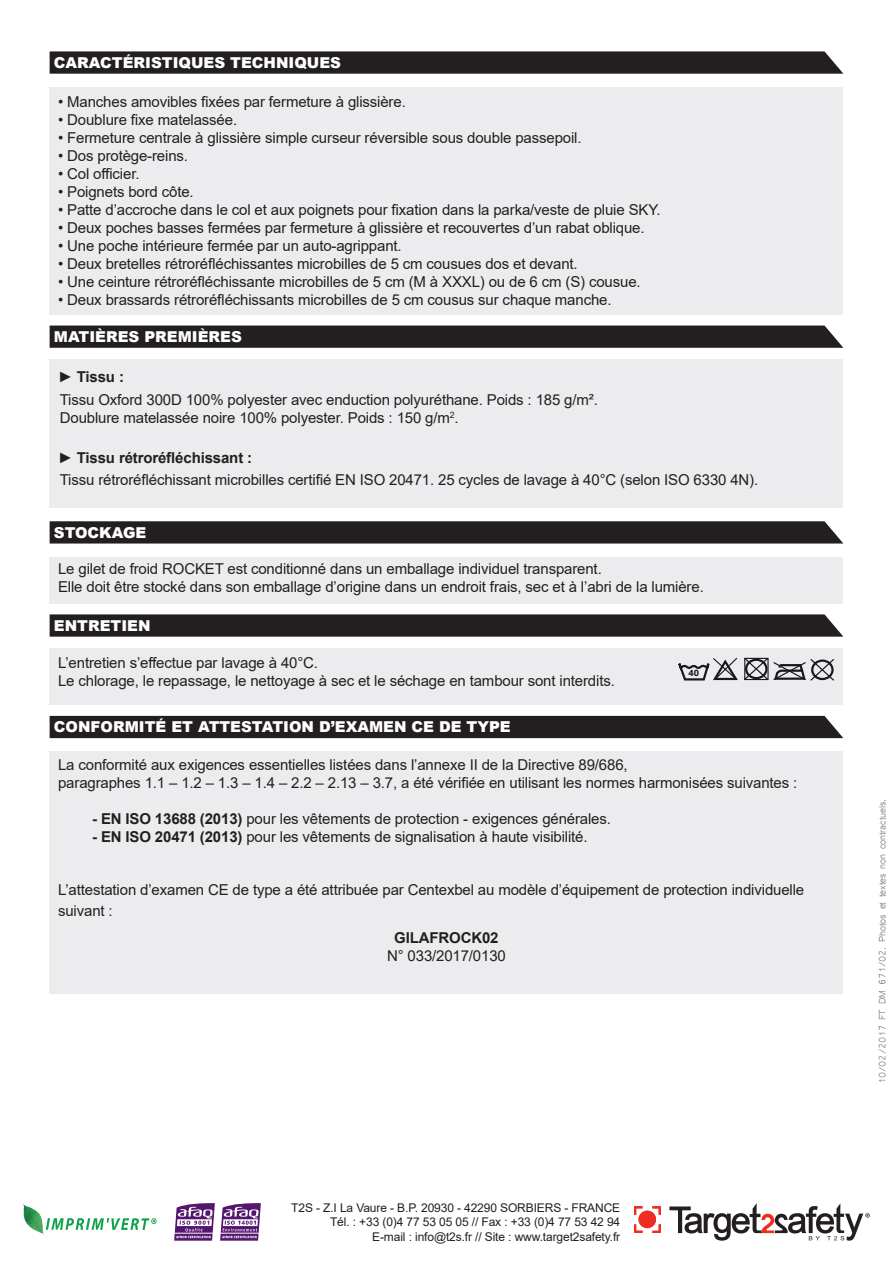
<style>
.page{position:relative;width:893px;height:1263px;background:#fff}
.page>*{position:absolute;margin:0;border:0;box-sizing:border-box;transform-origin:0 0}
.t1{font:15px/18px "Arial";letter-spacing:-.01em;color:#231f20}
.t2{font:900 15px "Arial";color:#fff}
.t3{font:700 15px "Arial";letter-spacing:-.01em;color:#231f20}
.t4{font:12px "Arial";letter-spacing:-.01em;color:#231f20}
.t5{font:12px "Microsoft Yi Baiti";letter-spacing:-.01em;color:#616163}
.t6{font:700 8.85px "Arial";color:#1a171c;scale:1.1 1}
.s1{font-weight:700}
</style>
<div class="page">
<div style="left:50px;top:87px;width:793px;height:228px;background:#ececee"></div>
<div style="left:50px;top:359px;width:793px;height:149px;background:#ececee"></div>
<div style="left:50px;top:557px;width:793px;height:47px;background:#ececee"></div>
<div style="left:50px;top:648px;width:793px;height:56px;background:#ececee"></div>
<div style="left:50px;top:751px;width:793px;height:242px;background:#ececee"></div>
<svg style="left:50px;top:325px;width:501px;height:23px;background:#2a2627"></svg>
<svg style="left:50px;top:51px;width:501px;height:23px;background:#2a2627"></svg>
<div style="left:50px;top:521px;width:501px;height:22px;background:#231f20"></div>
<svg style="left:50px;top:614px;width:501px;height:23px;background:#2a2627"></svg>
<div style="left:50px;top:716px;width:793px;height:22px;background:#231f20"></div>
<svg style="left:634px;top:1206px;width:8px;height:9px"></svg>
<svg style="left:652px;top:1206px;width:9px;height:9px"></svg>
<svg style="left:652px;top:1224px;width:9px;height:9px"></svg>
<svg style="left:634px;top:1224px;width:9px;height:9px"></svg>
<div style="left:638px;top:1210px;width:18px;height:18px;background:#ee2e22;border-radius:50%"></div>
<svg style="left:669px;top:1203px;width:201px;height:38px"></svg>
<svg style="left:174px;top:1203px;width:87px;height:38px"></svg>
<hr style="left:175px;top:1233px;width:38px;height:1px;background:#fff">
<svg style="left:55px;top:1218px;width:102px;height:12px"></svg>
<img style="left:23px;top:1203px;width:32px;height:32px">
<svg style="left:551px;top:51px;width:293px;height:630px"></svg>
<svg style="left:711px;top:654px;width:124px;height:27px"></svg>
<p class="t2" style="left:54px;top:52px;width:289px">CARACTÉRISTIQUES TECHNIQUES</p>
<p class="t1" style="left:58px;top:93px;width:349px">• Manches amovibles fixées par fermeture à glissière.</p>
<p class="t1" style="left:58px;top:111px;width:181px">• Doublure fixe matelassée.</p>
<p class="t1" style="left:58px;top:129px;width:525px">• Fermeture centrale à glissière simple curseur réversible sous double passepoil.</p>
<p class="t1" style="left:58px;top:147px;width:131px">• Dos protège-reins.</p>
<p class="t1" style="left:58px;top:165px;width:83px">• Col officier.</p>
<p class="t1" style="left:58px;top:183px;width:137px">• Poignets bord côte.</p>
<p class="t1" style="left:58px;top:201px;width:604px">• Patte d’accroche dans le col et aux poignets pour fixation dans la parka/veste de pluie SKY.</p>
<p class="t1" style="left:58px;top:219px;width:588px">• Deux poches basses fermées par fermeture à glissière et recouvertes d’un rabat oblique.</p>
<p class="t1" style="left:58px;top:237px;width:345px">• Une poche intérieure fermée par un auto-agrippant.</p>
<p class="t1" style="left:58px;top:255px;width:521px">• Deux bretelles rétroréfléchissantes microbilles de 5 cm cousues dos et devant.</p>
<p class="t1" style="left:58px;top:273px;width:584px">• Une ceinture rétroréfléchissante microbilles de 5 cm (M à XXXL) ou de 6 cm (S) cousue.</p>
<p class="t1" style="left:58px;top:291px;width:555px">• Deux brassards rétroréfléchissants microbilles de 5 cm cousus sur chaque manche.</p>
<p class="t2" style="left:54px;top:326px;width:190px">MATIÈRES PREMIÈRES</p>
<p class="t3" style="left:58px;top:367px;width:67px">► Tissu :</p>
<p class="t1" style="left:60px;top:390px;width:540px">Tissu Oxford 300D 100% polyester avec enduction polyuréthane. Poids : 185 g/m².</p>
<p class="t1" style="left:60px;top:408px;width:400px">Doublure matelassée noire 100% polyester. Poids : 150 g/m<sup>2</sup>.</p>
<p class="t3" style="left:58px;top:447px;width:196px">► Tissu rétroréfléchissant :</p>
<p class="t1" style="left:60px;top:471px;width:700px">Tissu rétroréfléchissant microbilles certifié EN ISO 20471. 25 cycles de lavage à 40°C (selon ISO 6330 4N).</p>
<p class="t2" style="left:54px;top:521px;width:94px">STOCKAGE</p>
<p class="t1" style="left:58px;top:560px;width:545px">Le gilet de froid ROCKET est conditionné dans un emballage individuel transparent.</p>
<p class="t1" style="left:58px;top:578px;width:647px">Elle doit être stocké dans son emballage d’origine dans un endroit frais, sec et à l’abri de la lumière.</p>
<p class="t2" style="left:54px;top:615px;width:98px">ENTRETIEN</p>
<p class="t1" style="left:58px;top:654px;width:261px">L’entretien s’effectue par lavage à 40°C.</p>
<p class="t1" style="left:58px;top:672px;width:558px">Le chlorage, le repassage, le nettoyage à sec et le séchage en tambour sont interdits.</p>
<p class="t2" style="left:54px;top:716px;width:458px">CONFORMITÉ ET ATTESTATION D’EXAMEN CE DE TYPE</p>
<p class="t6" style="left:688px;top:667px;width:11px">40</p>
<p class="t1" style="left:58px;top:756px;width:741px">La conformité aux exigences essentielles listées dans l’annexe II de la Directive 89/686,<br>paragraphes 1.1 – 1.2 – 1.3 – 1.4 – 2.2 – 2.13 – 3.7, a été vérifiée en utilisant les normes harmonisées suivantes :</p>
<p class="t1" style="left:92px;top:810px;width:520px"><span class="s1">- EN ISO 13688 (2013)</span> pour les vêtements de protection - exigences générales.</p>
<p class="t1" style="left:92px;top:828px;width:497px"><span class="s1">- EN ISO 20471 (2013)</span> pour les vêtements de signalisation à haute visibilité.</p>
<p class="t1" style="left:58px;top:879px;width:748px;line-height:21px">L’attestation d’examen CE de type a été attribuée par Centexbel au modèle d’équipement de protection individuelle suivant :</p>
<p class="t3" style="left:394px;top:927px;width:106px">GILAFROCK02</p>
<p class="t1" style="left:387px;top:946px;width:120px">N° 033/2017/0130</p>
<p class="t4" style="left:291px;top:1199px;width:330px">T2S - Z.I La Vaure - B.P. 20930 - 42290 SORBIERS - FRANCE</p>
<p class="t4" style="left:330px;top:1214px;width:292px">Tél. : +33 (0)4 77 53 05 05 // Fax : +33 (0)4 77 53 42 94</p>
<p class="t4" style="left:372px;top:1228px;width:250px">E-mail : info@t2s.fr // Site : www.target2safety.fr</p>
<p class="t5" style="left:875px;top:1084px;width:286px;rotate:-90deg">10/02/2017 FT DM 671/02. Photos et textes non contractuels.</p>
</div>
